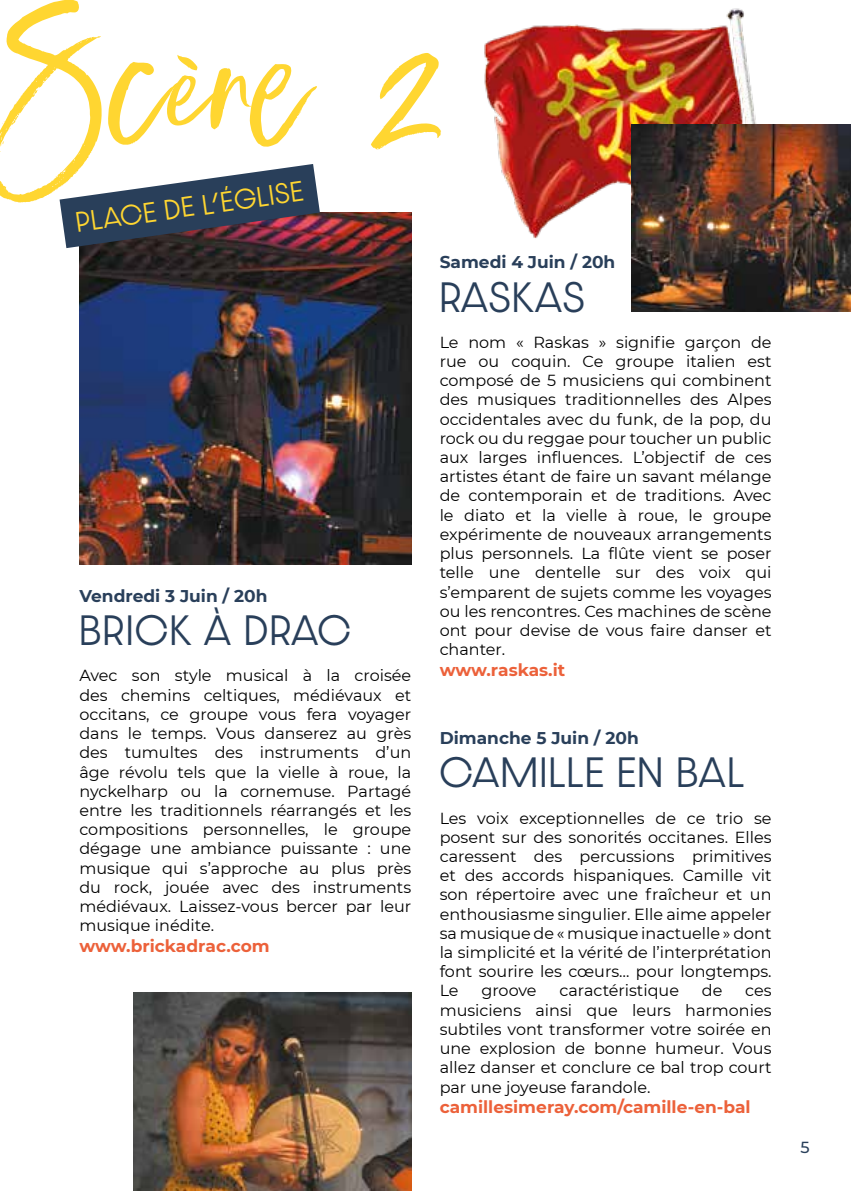
<style>
.page{position:relative;width:851px;height:1191px;background:#fff}
.page>*{position:absolute;margin:0;border:0;box-sizing:border-box;transform-origin:0 0}
.t1{font:218px "Opulent Brush Alt";color:#ffd631}
.t2{font:300 36px "Dazzle Unicase";letter-spacing:.05em;color:#293f5a}
.t3{font:300 24px "Dazzle Unicase";color:#ffd631}
.t4{font:700 17px "Montserrat";color:#ec613a}
.t5{font:700 17px "Montserrat";color:#293f5a}
.t6{font:16px/19.2px "Montserrat";color:#000;text-align:justify}
.t7{font:500 16px "Montserrat";color:#293f5a}
</style>
<div class="page">
<img style="left:484px;top:8px;width:287px;height:237px">
<img style="left:79px;top:213px;width:332px;height:351px">
<svg style="left:60px;top:164px;width:260px;height:84px"></svg>
<img style="left:632px;top:125px;width:218px;height:187px">
<img style="left:133px;top:992px;width:278px;height:199px">
<h1 class="t1" style="left:-1px;top:-38px;width:444px">Scène 2</h1>
<h3 class="t3" style="left:74px;top:205px;width:230px;rotate:-8deg">PLACE DE L’ÉGLISE</h3>
<p class="t5" style="left:79px;top:584px;width:189px">Vendredi 3 Juin / 20h</p>
<h2 class="t2" style="left:79px;top:604px;width:273px">BRICK À DRAC</h2>
<p class="t6" style="left:79px;top:665px;width:333px">Avec son style musical à la croisée des chemins celtiques, médiévaux et occitans, ce groupe vous fera voyager dans le temps. Vous danserez au grès des tumultes des instruments d’un âge révolu tels que la vielle à roue, la nyckelharp ou la cornemuse. Partagé entre les traditionnels réarrangés et les compositions personnelles, le groupe dégage une ambiance puissante : une musique qui s’approche au plus près du rock, jouée avec des instruments médiévaux. Laissez-vous bercer par leur musique inédite.</p>
<p class="t4" style="left:79px;top:933px;width:192px">www.brickadrac.com</p>
<p class="t5" style="left:439px;top:250px;width:177px">Samedi 4 Juin / 20h</p>
<h2 class="t2" style="left:439px;top:270px;width:146px">RASKAS</h2>
<p class="t6" style="left:439px;top:332px;width:333px">Le nom « Raskas » signifie garçon de rue ou coquin. Ce groupe italien est composé de 5 musiciens qui combinent des musiques traditionnelles des Alpes occidentales avec du funk, de la pop, du rock ou du reggae pour toucher un public aux larges influences. L’objectif de ces artistes étant de faire un savant mélange de contemporain et de traditions. Avec le diato et la vielle à roue, le groupe expérimente de nouveaux arrangements plus personnels. La flûte vient se poser telle une dentelle sur des voix qui s’emparent de sujets comme les voyages ou les rencontres. Ces machines de scène ont pour devise de vous faire danser et chanter.</p>
<p class="t4" style="left:439px;top:657px;width:127px">www.raskas.it</p>
<p class="t5" style="left:439px;top:726px;width:200px">Dimanche 5 Juin / 20h</p>
<h2 class="t2" style="left:439px;top:746px;width:305px">CAMILLE EN BAL</h2>
<p class="t6" style="left:439px;top:807px;width:333px">Les voix exceptionnelles de ce trio se posent sur des sonorités occitanes. Elles caressent des percussions primitives et des accords hispaniques. Camille vit son répertoire avec une fraîcheur et un enthousiasme singulier. Elle aime appeler sa musique de « musique inactuelle » dont la simplicité et la vérité de l’interprétation font sourire les cœurs… pour longtemps.<br>Le</p>
<p class="t6" style="left:481px;top:980px;width:57px">groove</p>
<p class="t6" style="left:559px;top:980px;width:121px">caractéristique</p>
<p class="t6" style="left:701px;top:980px;width:22px">de</p>
<p class="t6" style="left:439px;top:980px;width:333px;text-indent:305px">ces musiciens ainsi que leurs harmonies subtiles vont transformer votre soirée en une explosion de bonne humeur. Vous allez danser et conclure ce bal trop court par une joyeuse farandole.</p>
<p class="t4" style="left:439px;top:1094px;width:312px">camillesimeray.com/camille-en-bal</p>
<p class="t7" style="left:800px;top:1135px;width:11px">5</p>
</div>
